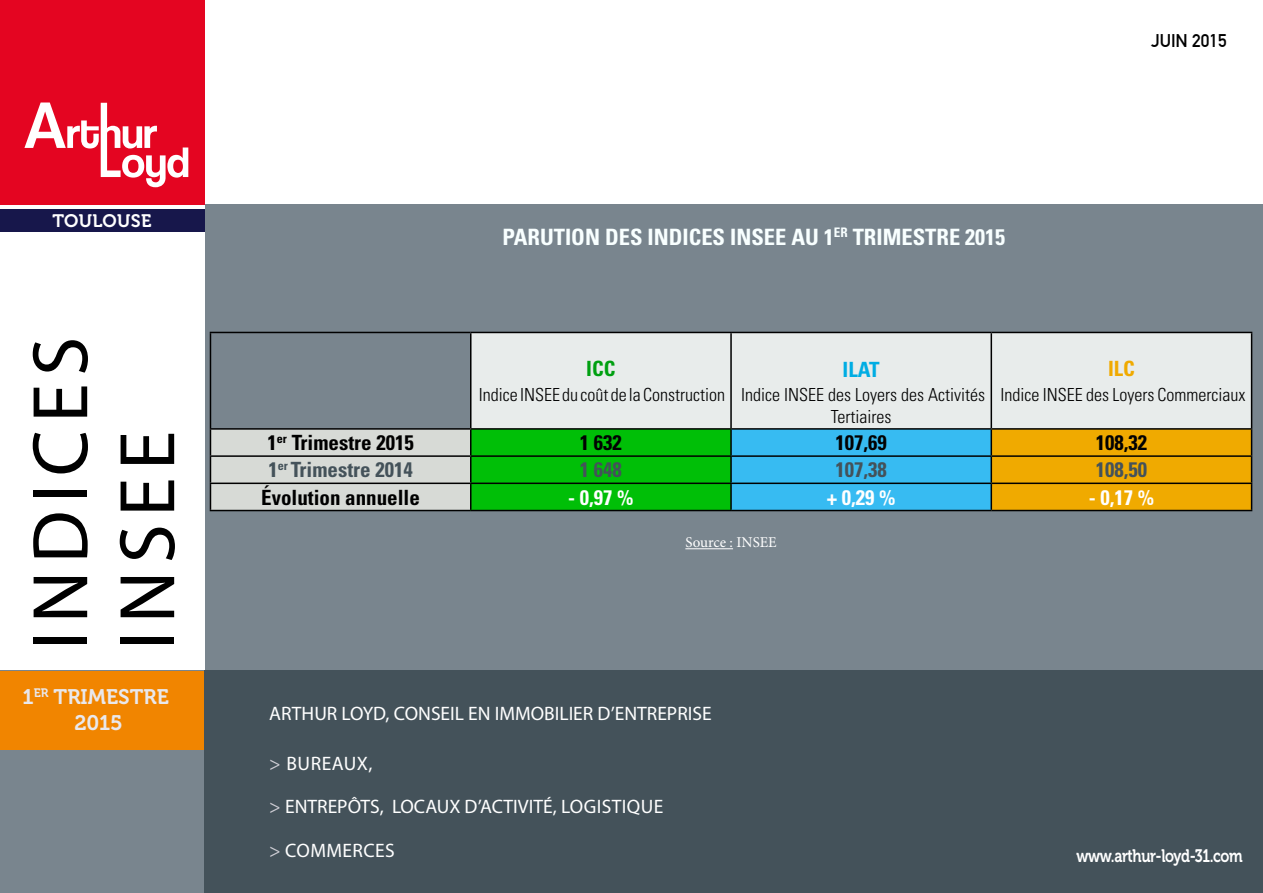
<style>
.page{position:relative;width:1263px;height:893px;background:#fff}
.page>*{position:absolute;margin:0;border:0;box-sizing:border-box;transform-origin:0 0}
.t1{font:79.5px/87px "Myriad Pro";letter-spacing:.095em;color:#000}
.t2{font:700 condensed 22.5px "Univers LT Std";color:#f8ffff}
.t3{font:700 condensed 21px "Univers LT Std";color:#000}
.t4{font:700 condensed 21px "Univers LT Std";color:#44525a}
.t5{font:700 condensed 21px "Univers LT Std";color:#fff}
.t6{font:21px/25.2px "Museo 700";color:#e9e8ec;text-align:center}
.t7{font:700 condensed 21px "Univers LT Std";color:#020203}
.t8{font:700 condensed 21px "Univers LT Std";color:#00ade3}
.t9{font:700 condensed 21px "Univers LT Std";color:#00a011}
.t10{font:700 condensed 21px "Univers LT Std";color:#f0aa00}
.t11{font:19.5px "Myriad Pro";color:#fff}
.t12{font:19.5px "Myriad Pro";letter-spacing:.025em;color:#fff}
.t13{font:300 condensed 18px/21.6px "Univers LT Std";color:#000;text-align:center}
.t14{font:18px "Museo 700";letter-spacing:-.025em;color:#fff;scale:.8 1}
.t15{font:18px "Museo 700";letter-spacing:.02em;color:#fff}
.t16{font:700 18px "DIN Alternate";color:#000}
.t17{font:15px "Minion Pro";color:#fff}
.s1{color:#d0cfd6}
</style>
<div class="page">
<div style="left:205px;top:204px;width:1058px;height:466px;background:#79858e"></div>
<div style="left:0;top:209px;width:204px;height:23px;background:#17174b"></div>
<div style="left:0;top:0;width:204px;height:204px;background:#e40521"></div>
<svg style="left:24px;top:103px;width:164px;height:84px"></svg>
<div style="left:0;top:671px;width:204px;height:222px;background:#79858e"></div>
<div style="left:0;top:671px;width:204px;height:78px;background:#f18500"></div>
<div style="left:204px;top:671px;width:1059px;height:222px;background:#44525a"></div>
<hr style="left:685px;top:548px;width:48px;height:1px;background:#fff">
<div style="left:471px;top:332px;width:260px;height:97px;background:#e8eceb"></div>
<div style="left:732px;top:333px;width:519px;height:95px;background:#e8eceb"></div>
<hr style="left:210px;top:332px;width:261px;height:1px;background:#000">
<hr style="left:210px;top:333px;width:1px;height:95px;background:#000">
<hr style="left:471px;top:332px;width:260px;height:1px;background:#000">
<hr style="left:470px;top:333px;width:1px;height:95px;background:#000">
<hr style="left:210px;top:428px;width:261px;height:2px;background:#000">
<hr style="left:471px;top:428px;width:260px;height:2px;background:#000">
<hr style="left:210px;top:510px;width:261px;height:1px;background:#000">
<hr style="left:471px;top:510px;width:260px;height:1px;background:#000">
<hr style="left:991px;top:510px;width:261px;height:1px;background:#000">
<hr style="left:731px;top:332px;width:260px;height:1px;background:#000">
<hr style="left:730px;top:333px;width:2px;height:95px;background:#000">
<hr style="left:731px;top:428px;width:260px;height:2px;background:#000">
<hr style="left:991px;top:332px;width:261px;height:1px;background:#000">
<hr style="left:990px;top:333px;width:2px;height:95px;background:#000">
<hr style="left:1251px;top:333px;width:1px;height:95px;background:#000">
<hr style="left:991px;top:428px;width:261px;height:2px;background:#000">
<svg style="left:210px;top:429px;width:1042px;height:81px;background:#7ab76e"></svg>
<hr style="left:730px;top:430px;width:2px;height:25px;background:#000">
<hr style="left:471px;top:455px;width:260px;height:2px;background:#000">
<hr style="left:731px;top:455px;width:260px;height:2px;background:#000">
<hr style="left:730px;top:457px;width:2px;height:26px;background:#000">
<hr style="left:990px;top:457px;width:2px;height:26px;background:#000">
<hr style="left:731px;top:483px;width:260px;height:1px;background:#000">
<hr style="left:730px;top:484px;width:2px;height:26px;background:#000">
<hr style="left:990px;top:484px;width:2px;height:26px;background:#000">
<hr style="left:731px;top:510px;width:260px;height:1px;background:#000">
<p class="t15" style="left:52px;top:211px;width:101px">TOULOUSE</p>
<h1 class="t1" style="left:16px;top:650px;width:314px;rotate:-90deg">INDICES<br>INSEE</h1>
<p class="t6" style="left:22px;top:685px;width:147px">1<sup>er</sup> Trimestre<br>2015</p>
<p class="t2" style="left:502px;top:223px;width:504px">PARUTION DES INDICES INSEE AU 1<sup>ER</sup> TRIMESTRE 2015</p>
<p class="t16" style="left:1151px;top:27px;width:77px">JUIN 2015</p>
<p class="t9" style="left:586px;top:356px;width:31px">ICC</p>
<p class="t13" style="left:479px;top:383px;width:248px">Indice INSEE du coût de la Construction</p>
<p class="t8" style="left:842px;top:356px;width:39px">ILAT</p>
<p class="t13" style="left:741px;top:384px;width:246px">Indice INSEE des Loyers des Activités<br>Tertiaires</p>
<p class="t10" style="left:1108px;top:356px;width:28px">ILC</p>
<p class="t13" style="left:1000px;top:383px;width:246px">Indice INSEE des Loyers Commerciaux</p>
<p class="t3" style="left:267px;top:430px;width:148px">1<sup>er</sup> Trimestre 2015</p>
<p class="t7" style="left:580px;top:430px;width:43px">1 632</p>
<p class="t7" style="left:835px;top:430px;width:53px">107,69</p>
<p class="t7" style="left:1096px;top:430px;width:53px">108,32</p>
<p class="t4" style="left:268px;top:457px;width:146px">1<sup>er</sup> Trimestre 2014</p>
<p class="t4" style="left:580px;top:457px;width:43px">1 648</p>
<p class="t4" style="left:835px;top:457px;width:53px">107,38</p>
<p class="t4" style="left:1096px;top:457px;width:53px">108,50</p>
<p class="t3" style="left:261px;top:484px;width:160px">Évolution annuelle</p>
<p class="t5" style="left:568px;top:484px;width:67px">- 0,97 %</p>
<p class="t5" style="left:827px;top:484px;width:70px">+ 0,29 %</p>
<p class="t5" style="left:1089px;top:484px;width:67px">- 0,17 %</p>
<p class="t17" style="left:685px;top:532px;width:93px">Source : INSEE</p>
<p class="t11" style="left:269px;top:702px;width:444px">ARTHUR LOYD, CONSEIL EN IMMOBILIER D’ENTREPRISE</p>
<p class="t12" style="left:269px;top:751px;width:105px"><span class="s1">&gt;</span> BUREAUX,</p>
<p class="t11" style="left:269px;top:795px;width:383px"><span class="s1">&gt;</span> ENTREPÔTS, LOCAUX D’ACTIVITÉ, LOGISTI QUE</p>
<p class="t11" style="left:269px;top:838px;width:29px"><span class="s1">&gt;</span> COMMERCES</p>
<p class="t14" style="left:1076px;top:845px;width:209px">www.arthur-loyd-31.com</p>
</div>
